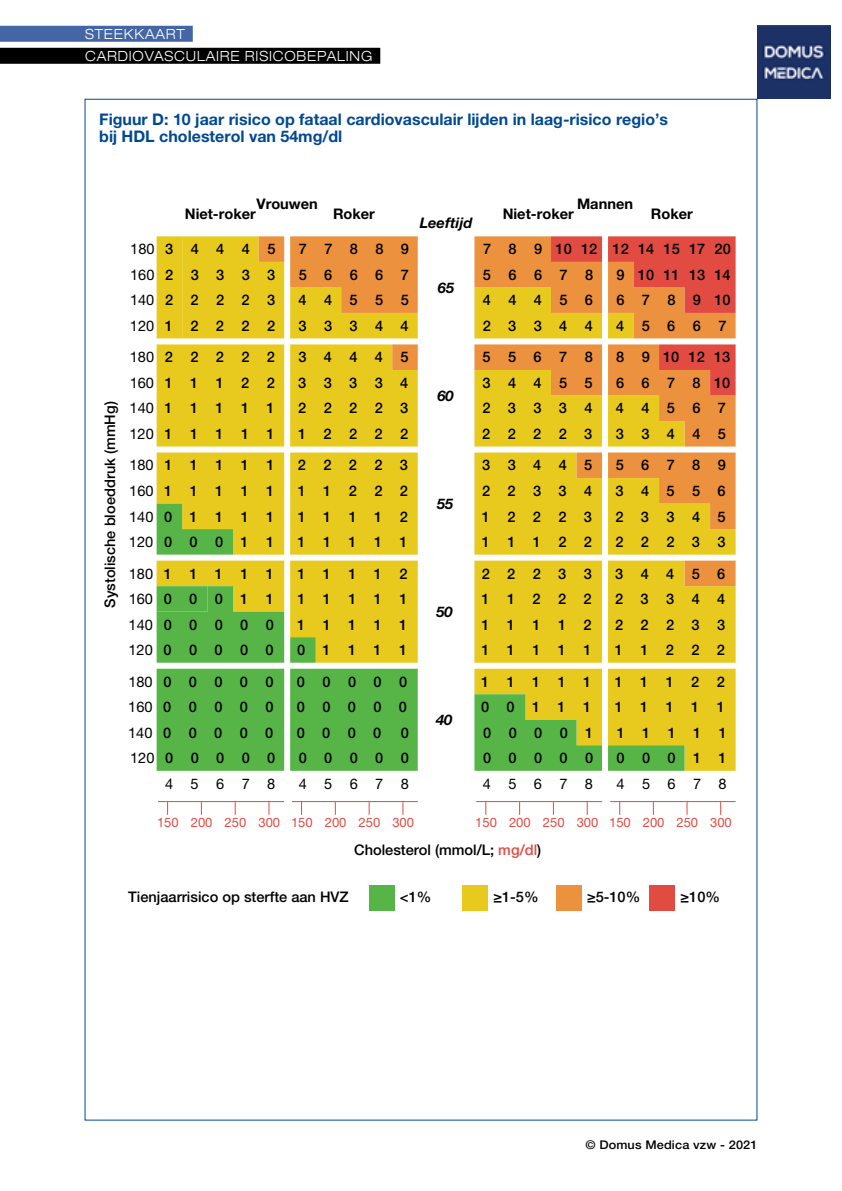
<style>
.page{position:relative;width:842px;height:1191px;background:#fff}
.page>*{position:absolute;margin:0;border:0;box-sizing:border-box;transform-origin:0 0}
.t1{font:700 16px/17.4px "Helvetica Neue LT Pro";color:#004990}
.t2{font:500 14.6px "Helvetica Neue LT Pro";letter-spacing:1.19em;color:#000}
.t3{font:500 14.6px "Helvetica Neue LT Pro";color:#000}
.t4{font:700 14.6px "Helvetica Neue LT Pro";color:#000}
.t5{font:14.6px "Helvetica Neue LT Pro";letter-spacing:1.19em;color:#000}
.t6{font:italic 700 14.6px "Helvetica Neue LT Pro";color:#000}
.t7{font:300 expanded 14px/22px "Helvetica Neue LT Pro";letter-spacing:.06em;color:#fff;scale:.95 1}
.t8{font:13px "Helvetica Neue LT Pro";color:#e14b42}
.t9{font:500 12px "Helvetica Neue LT Pro";letter-spacing:.01em;color:#000;scale:1.06 1}
.s1{font-weight:400}
.s2{color:#e14b42}
</style>
<div class="page">
<div style="left:0;top:26px;width:193px;height:16px;background:#4466a4"></div>
<div style="left:0;top:48px;width:380px;height:16px;background:#000"></div>
<img style="left:757px;top:26px;width:74px;height:73px">
<div style="left:157px;top:236px;width:579px;height:535px;background:#e8ca1e"></div>
<svg style="left:259px;top:236px;width:477px;height:350px;fill:#e8ca1e"></svg>
<svg style="left:551px;top:236px;width:185px;height:159px;background:#e8824b"></svg>
<svg style="left:157px;top:503px;width:528px;height:268px"></svg>
<svg style="left:157px;top:586px;width:51px;height:25px"></svg>
<div style="left:369px;top:885px;width:25px;height:26px;background:#57b547"></div>
<div style="left:462px;top:885px;width:26px;height:26px;background:#e8ca1e"></div>
<div style="left:556px;top:885px;width:25px;height:26px;background:#ec913e"></div>
<div style="left:649px;top:885px;width:26px;height:26px;background:#e14b42"></div>
<hr style="left:158px;top:801px;width:126px;height:1px;background:#e14b42">
<svg style="left:167px;top:802px;width:1px;height:13px"></svg>
<svg style="left:268px;top:802px;width:1px;height:13px"></svg>
<svg style="left:201px;top:802px;width:1px;height:13px"></svg>
<svg style="left:235px;top:802px;width:1px;height:13px"></svg>
<hr style="left:292px;top:801px;width:126px;height:1px;background:#e14b42">
<svg style="left:301px;top:802px;width:1px;height:13px"></svg>
<svg style="left:402px;top:802px;width:1px;height:13px"></svg>
<svg style="left:335px;top:802px;width:1px;height:13px"></svg>
<svg style="left:369px;top:802px;width:1px;height:13px"></svg>
<hr style="left:476px;top:801px;width:126px;height:1px;background:#e14b42">
<svg style="left:485px;top:802px;width:1px;height:13px"></svg>
<svg style="left:587px;top:802px;width:1px;height:13px"></svg>
<svg style="left:519px;top:802px;width:1px;height:13px"></svg>
<svg style="left:553px;top:802px;width:1px;height:13px"></svg>
<hr style="left:610px;top:801px;width:126px;height:1px;background:#e14b42">
<svg style="left:619px;top:802px;width:1px;height:13px"></svg>
<svg style="left:720px;top:802px;width:1px;height:13px"></svg>
<svg style="left:653px;top:802px;width:1px;height:13px"></svg>
<svg style="left:686px;top:802px;width:1px;height:13px"></svg>
<p class="t7" style="left:85px;top:23px;width:304px">STEEKKAART<br>CARDIOVASCULAIRE RISICOBEPALING</p>
<p class="t1" style="left:99px;top:110px;width:570px">Figuur D: 10 jaar risico op fataal cardiovasculair lijden in laag-risico regio’s bij HDL cholesterol van 54mg/dl</p>
<p class="t4" style="left:256px;top:195px;width:63px">Vrouwen</p>
<p class="t4" style="left:577px;top:195px;width:57px">Mannen</p>
<p class="t4" style="left:185px;top:205px;width:73px">Niet-roker</p>
<p class="t4" style="left:333px;top:205px;width:43px">Roker</p>
<p class="t4" style="left:503px;top:205px;width:73px">Niet-roker</p>
<p class="t4" style="left:651px;top:205px;width:43px">Roker</p>
<p class="t6" style="left:420px;top:214px;width:54px">Leeftijd</p>
<p class="t3" style="left:101px;top:608px;width:208px;rotate:-90deg">Systolische bloeddruk (mmHg)</p>
<p class="t2" style="left:130px;top:240px;width:147px"><span class="s1">180</span>34445</p>
<p class="t2" style="left:299px;top:240px;width:112px">77889</p>
<p class="t3" style="left:483px;top:240px;width:249px">7 8 9 1012 1214151720</p>
<p class="t2" style="left:130px;top:266px;width:147px"><span class="s1">160</span>23333</p>
<p class="t2" style="left:299px;top:266px;width:112px">56667</p>
<p class="t2" style="left:483px;top:266px;width:112px">56678</p>
<p class="t2" style="left:616px;top:266px;width:116px">9 10 11 13 14</p>
<p class="t2" style="left:130px;top:291px;width:147px"><span class="s1">140</span>22223</p>
<p class="t2" style="left:299px;top:291px;width:112px">44555</p>
<p class="t2" style="left:483px;top:291px;width:112px">44456</p>
<p class="t2" style="left:616px;top:291px;width:116px">678910</p>
<p class="t2" style="left:130px;top:317px;width:147px"><span class="s1">120</span>12222</p>
<p class="t2" style="left:298px;top:317px;width:112px">33344</p>
<p class="t2" style="left:483px;top:317px;width:112px">23344</p>
<p class="t2" style="left:616px;top:317px;width:112px">45667</p>
<p class="t2" style="left:130px;top:348px;width:147px"><span class="s1">180</span>22222</p>
<p class="t2" style="left:298px;top:348px;width:112px">34445</p>
<p class="t6" style="left:437px;top:386px;width:18px">60</p>
<p class="t6" style="left:438px;top:278px;width:18px">65</p>
<p class="t2" style="left:483px;top:348px;width:112px">55678</p>
<p class="t2" style="left:616px;top:348px;width:116px">8 9 101213</p>
<p class="t2" style="left:130px;top:374px;width:147px"><span class="s1">160</span>11122</p>
<p class="t2" style="left:298px;top:374px;width:112px">33334</p>
<p class="t2" style="left:482px;top:374px;width:112px">34455</p>
<p class="t2" style="left:616px;top:374px;width:116px">667810</p>
<p class="t2" style="left:130px;top:399px;width:147px"><span class="s1">140</span>11111</p>
<p class="t2" style="left:298px;top:399px;width:112px">22223</p>
<p class="t2" style="left:482px;top:399px;width:112px">23334</p>
<p class="t2" style="left:616px;top:399px;width:112px">44567</p>
<p class="t2" style="left:129px;top:425px;width:147px"><span class="s1">120</span>11111</p>
<p class="t2" style="left:298px;top:425px;width:112px">12222</p>
<p class="t2" style="left:482px;top:425px;width:112px">22223</p>
<p class="t2" style="left:616px;top:425px;width:112px">33445</p>
<p class="t2" style="left:129px;top:456px;width:147px"><span class="s1">180</span>11111</p>
<p class="t2" style="left:298px;top:456px;width:112px">22223</p>
<p class="t6" style="left:437px;top:494px;width:18px">55</p>
<p class="t2" style="left:482px;top:456px;width:112px">33445</p>
<p class="t2" style="left:616px;top:456px;width:112px">56789</p>
<p class="t2" style="left:129px;top:482px;width:147px"><span class="s1">160</span>11111</p>
<p class="t2" style="left:298px;top:482px;width:112px">11222</p>
<p class="t2" style="left:482px;top:482px;width:112px">22334</p>
<p class="t2" style="left:616px;top:482px;width:112px">34556</p>
<p class="t2" style="left:129px;top:507px;width:147px"><span class="s1">140</span>01111</p>
<p class="t2" style="left:298px;top:507px;width:112px">11112</p>
<p class="t2" style="left:482px;top:507px;width:112px">12223</p>
<p class="t2" style="left:615px;top:507px;width:112px">23345</p>
<p class="t2" style="left:129px;top:533px;width:147px"><span class="s1">120</span>00011</p>
<p class="t2" style="left:298px;top:533px;width:112px">11111</p>
<p class="t2" style="left:482px;top:533px;width:112px">11122</p>
<p class="t2" style="left:615px;top:533px;width:112px">22233</p>
<p class="t2" style="left:129px;top:564px;width:147px"><span class="s1">180</span>11111</p>
<p class="t2" style="left:297px;top:564px;width:112px">11112</p>
<p class="t6" style="left:436px;top:602px;width:18px">50</p>
<p class="t2" style="left:482px;top:564px;width:112px">22233</p>
<p class="t2" style="left:615px;top:564px;width:112px">34456</p>
<p class="t2" style="left:129px;top:590px;width:147px"><span class="s1">160</span>00011</p>
<p class="t2" style="left:297px;top:590px;width:112px">11111</p>
<p class="t2" style="left:482px;top:590px;width:112px">11222</p>
<p class="t2" style="left:615px;top:590px;width:112px">23344</p>
<p class="t2" style="left:129px;top:615px;width:147px"><span class="s1">140</span>00000</p>
<p class="t2" style="left:297px;top:615px;width:112px">11111</p>
<p class="t2" style="left:481px;top:615px;width:112px">11112</p>
<p class="t2" style="left:615px;top:615px;width:112px">22233</p>
<p class="t2" style="left:128px;top:641px;width:147px"><span class="s1">120</span>00000</p>
<p class="t2" style="left:297px;top:641px;width:112px">01111</p>
<p class="t2" style="left:481px;top:641px;width:112px">11111</p>
<p class="t2" style="left:615px;top:641px;width:112px">11222</p>
<p class="t2" style="left:128px;top:672px;width:147px"><span class="s1">180</span>00000</p>
<p class="t2" style="left:297px;top:672px;width:112px">00000</p>
<p class="t6" style="left:436px;top:710px;width:18px">40</p>
<p class="t2" style="left:481px;top:672px;width:112px">11111</p>
<p class="t2" style="left:615px;top:672px;width:112px">11122</p>
<p class="t2" style="left:128px;top:698px;width:147px"><span class="s1">160</span>00000</p>
<p class="t2" style="left:297px;top:698px;width:112px">00000</p>
<p class="t2" style="left:481px;top:698px;width:112px">00111</p>
<p class="t2" style="left:615px;top:698px;width:112px">11111</p>
<p class="t2" style="left:128px;top:723px;width:147px"><span class="s1">140</span>00000</p>
<p class="t2" style="left:297px;top:723px;width:86px">0000</p>
<p class="t2" style="left:401px;top:724px;width:10px">0</p>
<p class="t2" style="left:483px;top:724px;width:112px">00001</p>
<p class="t2" style="left:617px;top:724px;width:112px">11111</p>
<p class="t2" style="left:130px;top:749px;width:147px"><span class="s1">120</span>00000</p>
<p class="t2" style="left:299px;top:749px;width:112px">00000</p>
<p class="t2" style="left:483px;top:749px;width:112px">00000</p>
<p class="t2" style="left:617px;top:749px;width:112px">00011</p>
<p class="t5" style="left:165px;top:775px;width:112px">45678</p>
<p class="t5" style="left:299px;top:775px;width:112px">45678</p>
<p class="t5" style="left:483px;top:775px;width:112px">45678</p>
<p class="t5" style="left:616px;top:775px;width:112px">45678</p>
<p class="t8" style="left:157px;top:814px;width:259px">150 200 250 300 150 200 250 300</p>
<p class="t8" style="left:475px;top:814px;width:258px">150 200 250 300 150 200 250 300</p>
<p class="t3" style="left:354px;top:841px;width:189px">Cholesterol (mmol/L; <span class="s2">mg/dl</span>)</p>
<p class="t3" style="left:128px;top:887px;width:222px">Tienjaarrisico op sterfte aan HVZ</p>
<p class="t2" style="left:400px;top:887px;width:33px">&lt;1%</p>
<p class="t2" style="left:493px;top:887px;width:47px">≥1-5%</p>
<p class="t2" style="left:587px;top:887px;width:55px">≥5-10%</p>
<p class="t2" style="left:681px;top:887px;width:41px">≥10%</p>
<p class="t9" style="left:585px;top:1137px;width:164px">© Domus Medica vzw - 2021</p>
</div>
